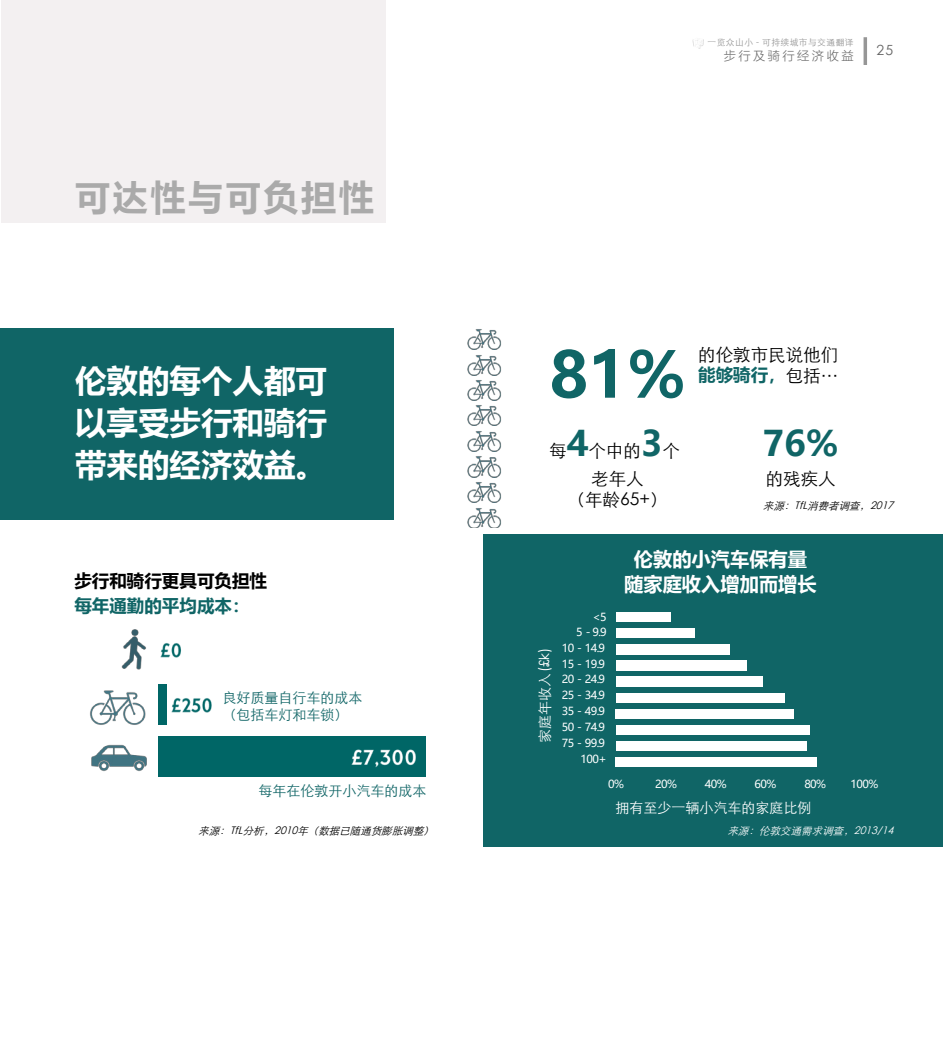
<style>
.page{position:relative;width:943px;height:1042px;background:#fff}
.page>*{position:absolute;margin:0;border:0;box-sizing:border-box;transform-origin:0 0}
.t1{font:700 63px "Microsoft Ya Hei";color:#106566}
.t2{font:700 35px "Microsoft Ya Hei";letter-spacing:.075em;color:#aaa}
.t3{font:700 35px "Microsoft Ya Hei";color:#106566}
.t4{font:700 31.5px/42px "Microsoft Ya Hei";color:#fff;text-align:justify}
.t5{font:700 19.25px "Microsoft Ya Hei";color:#fff}
.t6{font:17.5px "ST Xihei";color:#000}
.t7{font:700 17.5px "Microsoft Ya Hei UI";color:#106566}
.t8{font:700 17.5px "Microsoft Ya Hei UI";color:#000}
.t9{font:14px "ST Xihei";color:#106566}
.t10{font:14px "ST Xihei";color:#fff}
.t11{font:14px "ST Xihei";color:#646464}
.t12{font:300 12.25px "Microsoft Ya Hei";letter-spacing:.2em;color:#646464}
.t13{font:11.03px/15.8px "Microsoft Ya Hei";letter-spacing:-.05em;color:#fff;text-align:right}
.t14{font:italic 10.5px "ST Xihei";color:#000}
.t15{font:italic 10.5px "ST Xihei";color:#fff}
.t16{font:8.75px "ST Xihei";letter-spacing:.05em;color:#969696}
.s1{font-family:"ST Xihei";font-weight:400;color:#000}
.s2{font-family:"Microsoft Ya Hei";font-weight:700;font-size:35px;color:#106566}
</style>
<div class="page">
<svg style="left:863px;top:37px;width:4px;height:28px"></svg>
<svg style="left:693px;top:39px;width:11px;height:10px"></svg>
<img style="left:90px;top:690px;width:77px;height:35px">
<div style="left:158px;top:684px;width:9px;height:40px;background:#066"></div>
<div style="left:158px;top:736px;width:268px;height:40px;background:#066"></div>
<img style="left:91px;top:744px;width:56px;height:27px">
<img style="left:160px;top:643px;width:21px;height:15px">
<img style="left:171px;top:698px;width:41px;height:15px">
<img style="left:121px;top:629px;width:25px;height:41px">
<img style="left:351px;top:749px;width:65px;height:19px">
<div style="left:1px;top:0;width:384px;height:223px;background:#f3f0f1"></div>
<div style="left:0;top:328px;width:393px;height:192px;background:#106566"></div>
<div style="left:484px;top:534px;width:459px;height:312px;background:#106566"></div>
<div style="left:616px;top:757px;width:201px;height:10px;background:#fff"></div>
<div style="left:616px;top:741px;width:190px;height:10px;background:#fff"></div>
<div style="left:616px;top:725px;width:193px;height:10px;background:#fff"></div>
<div style="left:616px;top:709px;width:178px;height:10px;background:#fff"></div>
<div style="left:616px;top:693px;width:168px;height:9px;background:#fff"></div>
<div style="left:616px;top:676px;width:146px;height:10px;background:#fff"></div>
<div style="left:616px;top:660px;width:131px;height:10px;background:#fff"></div>
<div style="left:616px;top:644px;width:113px;height:10px;background:#fff"></div>
<div style="left:616px;top:628px;width:78px;height:9px;background:#fff"></div>
<div style="left:616px;top:612px;width:54px;height:9px;background:#fff"></div>
<img style="left:467px;top:380px;width:34px;height:21px">
<img style="left:467px;top:405px;width:34px;height:21px">
<img style="left:467px;top:329px;width:34px;height:20px">
<img style="left:467px;top:355px;width:34px;height:20px">
<img style="left:467px;top:482px;width:34px;height:21px">
<img style="left:467px;top:508px;width:34px;height:19px">
<img style="left:467px;top:431px;width:34px;height:20px">
<img style="left:467px;top:456px;width:34px;height:21px">
<p class="t2" style="left:75px;top:173px;width:300px">可达性与可负担性</p>
<p class="t4" style="left:75px;top:358px;width:253px">伦敦的每个人都可以享受步行和骑行带来的经济效益。</p>
<p class="t8" style="left:74px;top:568px;width:194px">步行和骑行更具可负担性</p>
<p class="t7" style="left:74px;top:593px;width:176px">每年通勤的平均成本：</p>
<p class="t9" style="left:222px;top:687px;width:141px">良好质量自行车的成本</p>
<p class="t9" style="left:222px;top:704px;width:127px">（包括车灯和车锁）</p>
<p class="t9" style="left:258px;top:779px;width:169px">每年在伦敦开小汽车的成本</p>
<p class="t16" style="left:707px;top:36px;width:147px">一览众山小 - 可持续城市与交通翻译</p>
<p class="t12" style="left:723px;top:47px;width:131px">步行及骑行经济收益</p>
<p class="t11" style="left:876px;top:40px;width:18px">25</p>
<p class="t1" style="left:549px;top:331px;width:138px">81%</p>
<p class="t6" style="left:698px;top:341px;width:141px">的伦敦市民说他们</p>
<p class="t7" style="left:698px;top:363px;width:141px">能够骑行，<span class="s1">包括…</span></p>
<p class="t6" style="left:549px;top:437px;width:132px">每<span class="s2">4</span>个中的<span class="s2">3</span>个</p>
<p class="t3" style="left:762px;top:419px;width:77px">76%</p>
<p class="t6" style="left:591px;top:465px;width:54px">老年人</p>
<p class="t6" style="left:567px;top:486px;width:101px">（年龄65+）</p>
<p class="t6" style="left:765px;top:465px;width:71px">的残疾人</p>
<p class="t14" style="left:763px;top:498px;width:135px">来源：TfL消费者调查，2017</p>
<p class="t10" style="left:534px;top:742px;width:97px;rotate:-90deg">家庭年收入(£k)</p>
<p class="t13" style="left:561px;top:608px;width:47px">&lt;5<br>5 - 9.9<br>10 - 14.9<br>15 - 19.9<br>20 - 24.9<br>25 - 34.9<br>35 - 49.9<br>50 - 74.9<br>75 - 99.9<br>100+</p>
<p class="t5" style="left:633px;top:546px;width:175px">伦敦的小汽车保有量</p>
<p class="t5" style="left:624px;top:570px;width:194px">随家庭收入增加而增长</p>
<p class="t13" style="left:608px;top:775px;width:17px">0%</p>
<p class="t13" style="left:655px;top:775px;width:23px">20%</p>
<p class="t13" style="left:705px;top:775px;width:23px">40%</p>
<p class="t13" style="left:754px;top:775px;width:23px">60%</p>
<p class="t13" style="left:804px;top:775px;width:23px">80%</p>
<p class="t13" style="left:850px;top:775px;width:29px">100%</p>
<p class="t10" style="left:615px;top:797px;width:197px">拥有至少一辆小汽车的家庭比例</p>
<p class="t14" style="left:198px;top:822px;width:241px">来源：TfL分析，2010年（数据已随通货膨胀调整）</p>
<p class="t15" style="left:727px;top:822px;width:171px">来源：伦敦交通需求调查，2013/14</p>
</div>
